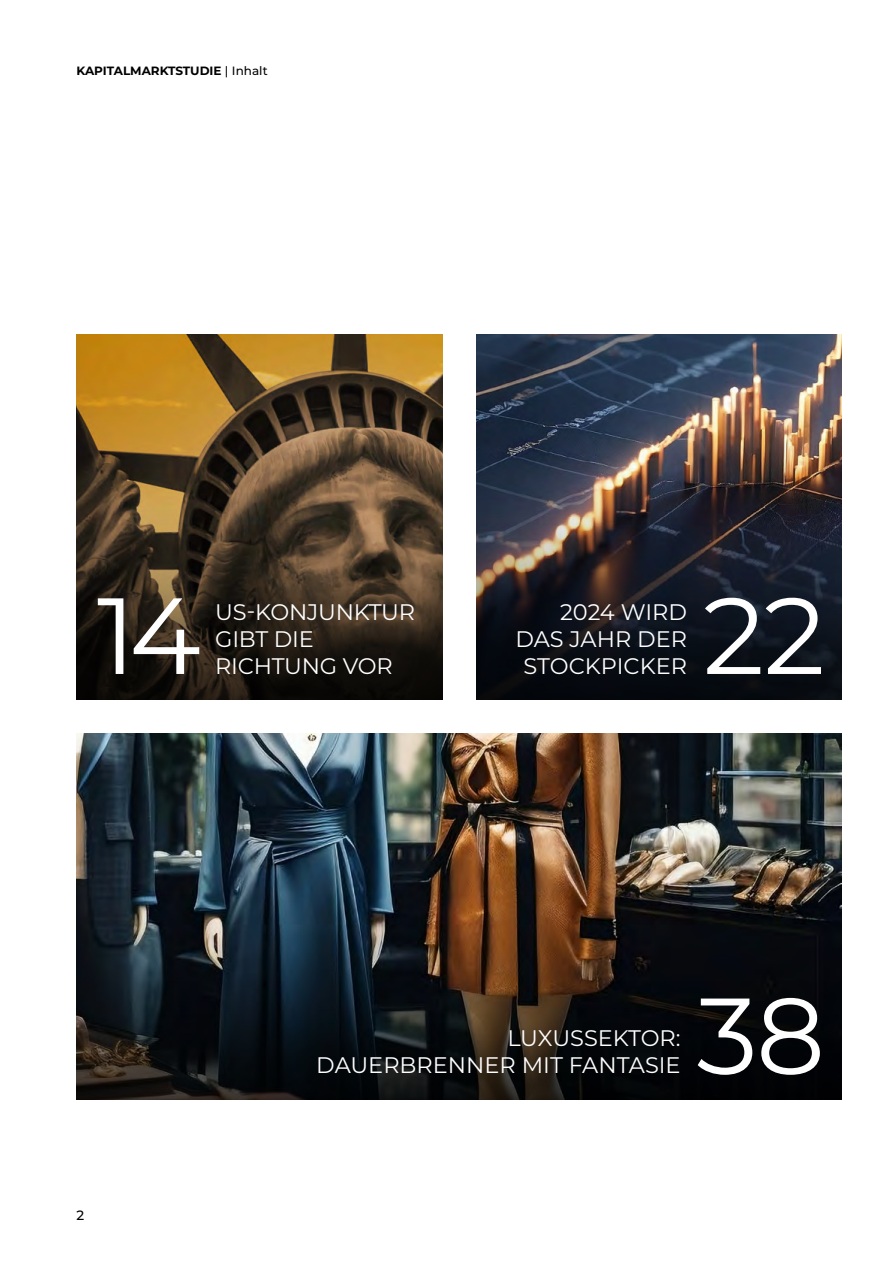
<style>
.page{position:relative;width:893px;height:1263px;background:#fff}
.page>*{position:absolute;margin:0;border:0;box-sizing:border-box;transform-origin:0 0}
.t1{font:108px "Montserrat";color:#fff}
.t2{font:22.5px/27px "Montserrat";letter-spacing:-.01em;color:#fff}
.t3{font:500 13.5px "Montserrat";color:#000}
.t4{font:700 12px "Montserrat";color:#000}
.s1{font-weight:500}
</style>
<div class="page">
<img style="left:77px;top:734px;width:765px;height:161px">
<img style="left:476px;top:334px;width:366px;height:119px">
<img style="left:77px;top:334px;width:365px;height:151px">
<svg style="left:77px;top:485px;width:365px;height:215px;background:#382c1f"></svg>
<img style="left:476px;top:453px;width:366px;height:247px">
<svg style="left:77px;top:895px;width:765px;height:204px;background:#191919"></svg>
<p class="t4" style="left:77px;top:62px;width:193px">KAPITALMARKTSTUDIE <span class="s1">| Inhalt</span></p>
<h1 class="t1" style="left:97px;top:561px;width:105px">14</h1>
<p class="t2" style="left:215px;top:598px;width:201px">US-KONJUNKTUR<br>GIBT DIE</p>
<p class="t2" style="left:215px;top:652px;width:179px">RICHTUNG VOR</p>
<p class="t2" style="left:515px;top:598px;width:173px;text-align:right">2024 WIRD<br>DAS JAHR DER<br>STOCKPICKER</p>
<h1 class="t1" style="left:703px;top:561px;width:124px">22</h1>
<p class="t3" style="left:77px;top:1206px;width:9px">2</p>
<p class="t2" style="left:507px;top:1023px;width:175px">LUXUSSEKTOR:</p>
<p class="t2" style="left:316px;top:1050px;width:366px">DAUERBRENNER MIT FANTASIE</p>
<h1 class="t1" style="left:697px;top:961px;width:130px">38</h1>
</div>
